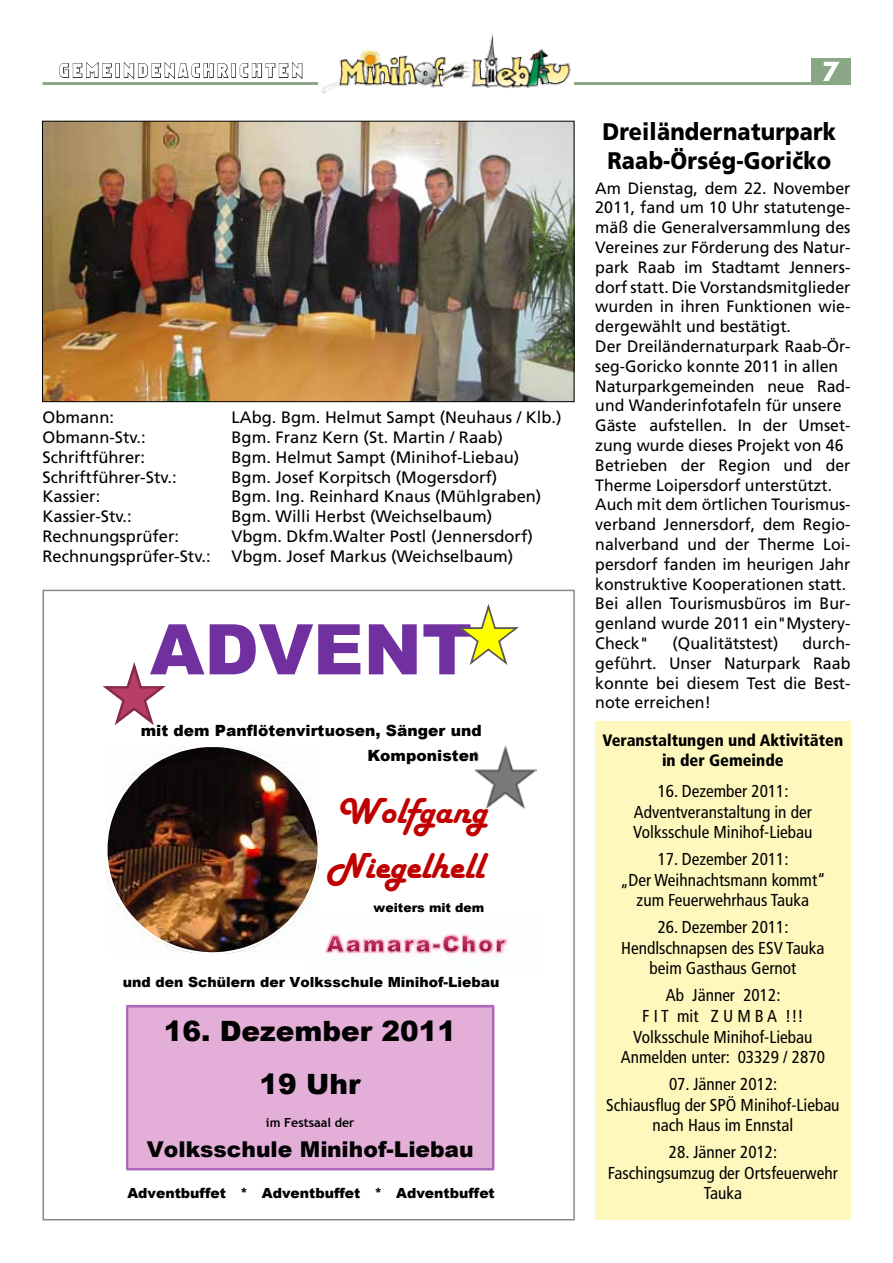
<style>
.page{position:relative;width:893px;height:1263px;background:#fff}
.page>*{position:absolute;margin:0;border:0;box-sizing:border-box;transform-origin:0 0}
.t1{font:900 69.9px "Arial";color:#7030a0}
.t2{font:37.35px/54.3px "Harlow Solid";color:#c00000}
.t3{font:900 27.9px/53.1px "Arial";color:#000;text-align:center}
.t4{font:700 25.5px "Futura";color:#fff}
.t5{font:900 24px/28.8px "Frutiger";letter-spacing:.01em;color:#000;scale:.9 1}
.t6{font:900 21.75px "Arial";color:#000}
.t7{font:700 18.15px "Gill Sans";color:#000}
.t8{font:18px "Narbonne";letter-spacing:.21em;color:#fff}
.t9{font:condensed 17.25px/20.7px "Frutiger";color:#000;text-align:center}
.t10{font:16.5px/19.8px "Frutiger";color:#000}
.t11{font:900 condensed 16.5px/19.8px "Frutiger";color:#000;text-align:center}
.t12{font:900 15.45px/25px "Arial";color:#000;text-align:right}
.t13{font:900 13.95px "Arial";color:#000}
.t14{font:900 12.45px "Arial";color:#000}
.t15{font:700 12.45px "Trebuchet MS";color:#000}
</style>
<div class="page">
<hr style="left:43px;top:82px;width:807px;height:3px;background:#89a785">
<div style="left:811px;top:58px;width:39px;height:27px;background:#89a785"></div>
<img style="left:319px;top:33px;width:255px;height:61px">
<svg style="left:59px;top:62px;width:53px;height:16px"></svg>
<div style="left:115px;top:63px;width:5px;height:15px;border:1px solid #000"></div>
<svg style="left:124px;top:62px;width:105px;height:17px"></svg>
<div style="left:231px;top:63px;width:5px;height:15px;border:1px solid #000"></div>
<svg style="left:239px;top:62px;width:64px;height:17px"></svg>
<img style="left:324px;top:934px;width:184px;height:27px">
<svg style="left:327px;top:935px;width:179px;height:17px"></svg>
<img style="left:106px;top:747px;width:213px;height:207px">
<svg style="left:126px;top:1005px;width:368px;height:165px;background:#c588c8"></svg>
<div style="left:128px;top:1010px;width:364px;height:155px;background:#e3afd8"></div>
<svg style="left:103px;top:662px;width:63px;height:63px"></svg>
<img style="left:475px;top:746px;width:62px;height:62px">
<svg style="left:458px;top:604px;width:61px;height:61px"></svg>
<div style="left:43px;top:590px;width:532px;height:630px;border:2px solid #87888a"></div>
<img style="left:44px;top:123px;width:528px;height:277px">
<div style="left:42px;top:121px;width:532px;height:281px;border:1px solid #000"></div>
<div style="left:595px;top:721px;width:255px;height:499px;background:#fff8bd"></div>
<p class="t8" style="left:59px;top:61px;width:244px">GEMEINDENACHRICHTEN</p>
<h3 class="t4" style="left:822px;top:54px;width:19px">7</h3>
<p class="t10" style="left:43px;top:407px;width:73px">Obmann:</p>
<p class="t10" style="left:232px;top:407px;width:332px">LAbg. Bgm. Helmut Sampt (Neuhaus / Klb.)</p>
<p class="t10" style="left:43px;top:427px;width:105px">Obmann-Stv.:</p>
<p class="t10" style="left:232px;top:427px;width:273px">Bgm. Franz Kern (St. Martin / Raab)</p>
<p class="t10" style="left:43px;top:447px;width:104px">Schriftführer:</p>
<p class="t10" style="left:232px;top:447px;width:289px">Bgm. Helmut Sampt (Minihof-Liebau)</p>
<p class="t10" style="left:43px;top:467px;width:136px">Schriftführer-Stv.:</p>
<p class="t10" style="left:232px;top:467px;width:267px">Bgm. Josef Korpitsch (Mogersdorf)</p>
<p class="t10" style="left:43px;top:487px;width:59px">Kassier:</p>
<p class="t10" style="left:232px;top:487px;width:311px">Bgm. Ing. Reinhard Knaus (Mühlgraben)</p>
<p class="t10" style="left:43px;top:506px;width:91px">Kassier-Stv.:</p>
<p class="t10" style="left:232px;top:506px;width:262px">Bgm. Willi Herbst (Weichselbaum)</p>
<p class="t10" style="left:43px;top:526px;width:138px">Rechnungsprüfer:</p>
<p class="t10" style="left:232px;top:526px;width:303px">Vbgm. Dkfm.Walter Postl (Jennersdorf)</p>
<p class="t10" style="left:43px;top:546px;width:170px">Rechnungsprüfer-Stv.:</p>
<p class="t10" style="left:232px;top:546px;width:283px">Vbgm. Josef Markus (Weichselbaum)</p>
<h1 class="t1" style="left:150px;top:599px;width:324px">ADVENT</h1>
<p class="t12" style="left:141px;top:717px;width:342px">mit dem Panflötenvirtuosen, Sänger und<br>Komponisten</p>
<h2 class="t2" style="left:327px;top:787px;width:161px">Wolfgang<br>Niegelhell</h2>
<p class="t14" style="left:374px;top:898px;width:112px">weiters mit dem</p>
<p class="t13" style="left:123px;top:972px;width:378px">und den Schülern der Volksschule Minihof-Liebau</p>
<h3 class="t3" style="left:164px;top:1003px;width:294px">16. Dezember 2011<br>19 Uhr</h3>
<p class="t15" style="left:266px;top:1115px;width:90px">im Festsaal der</p>
<h3 class="t6" style="left:147px;top:1133px;width:328px">Volksschule Minihof-Liebau</h3>
<p class="t13" style="left:127px;top:1183px;width:369px">Adventbuffet * Adventbuffet * Adventbuffet</p>
<h3 class="t5" style="left:602px;top:117px;width:261px">Dreiländernaturpark<br>Raab-Örség-Goricko</h3>
<p class="t7" style="left:805px;top:148px;width:11px">̌</p>
<p class="t10" style="left:595px;top:178px;width:257px">Am Dienstag, dem 22. November<br>2011, fand um 10 Uhr statutenge&shy;mäß die Generalversammlung des<br>Vereines zur Förderung des Natur&shy;park Raab im Stadtamt Jenners&shy;dorf statt. Die Vorstandsmitglieder wurden in ihren Funktionen wie&shy;dergewählt und bestätigt.<br>Der Dreiländernaturpark Raab-Ör&shy;seg-Goricko konnte 2011 in allen<br>Naturparkgemeinden neue Rad&shy;und Wanderinfotafeln für unsere<br>Gäste aufstellen. In der Umset&shy;zung wurde dieses Projekt von 46<br>Betrieben der Region und der<br>Therme Loipersdorf unterstützt.<br>Auch mit dem örtlichen Tourismus&shy;verband Jennersdorf, dem Regio&shy;nalverband und der Therme Loi&shy;persdorf fanden im heurigen Jahr konstruktive Kooperationen statt.<br>Bei allen Tourismusbüros im Bur&shy;genland wurde 2011 ein"Mystery-<br>Check"</p>
<p class="t10" style="left:673px;top:633px;width:107px">(Qualitätstest)</p>
<p class="t10" style="left:595px;top:633px;width:257px;text-align:justify;text-indent:207px">durch&shy;geführt. Unser Naturpark Raab konnte bei diesem Test die Best&shy;note erreichen!</p>
<p class="t11" style="left:603px;top:730px;width:242px">Veranstaltungen und Aktivitäten in der Gemeinde</p>
<p class="t9" style="left:633px;top:781px;width:181px">16. Dezember 2011:<br>Adventveranstaltung in der<br>Volksschule Minihof-Liebau</p>
<p class="t9" style="left:620px;top:849px;width:207px">17. Dezember 2011:<br>„Der Weihnachtsmann kommt“ zum Feuerwehrhaus Tauka</p>
<p class="t9" style="left:621px;top:917px;width:205px">26. Dezember 2011:<br>Hendlschnapsen des ESV Tauka beim Gasthaus Gernot</p>
<p class="t9" style="left:621px;top:985px;width:206px">Ab Jänner 2012:<br>F I T mit Z U M B A !!!<br>Volksschule Minihof-Liebau<br>Anmelden unter: 03329 / 2870</p>
<p class="t9" style="left:606px;top:1074px;width:235px">07. Jänner 2012:<br>Schiausflug der SPÖ Minihof-Liebau nach Haus im Ennstal</p>
<p class="t9" style="left:608px;top:1142px;width:231px">28. Jänner 2012:<br>Faschingsumzug der Ortsfeuerwehr<br>Tauka</p>
</div>
